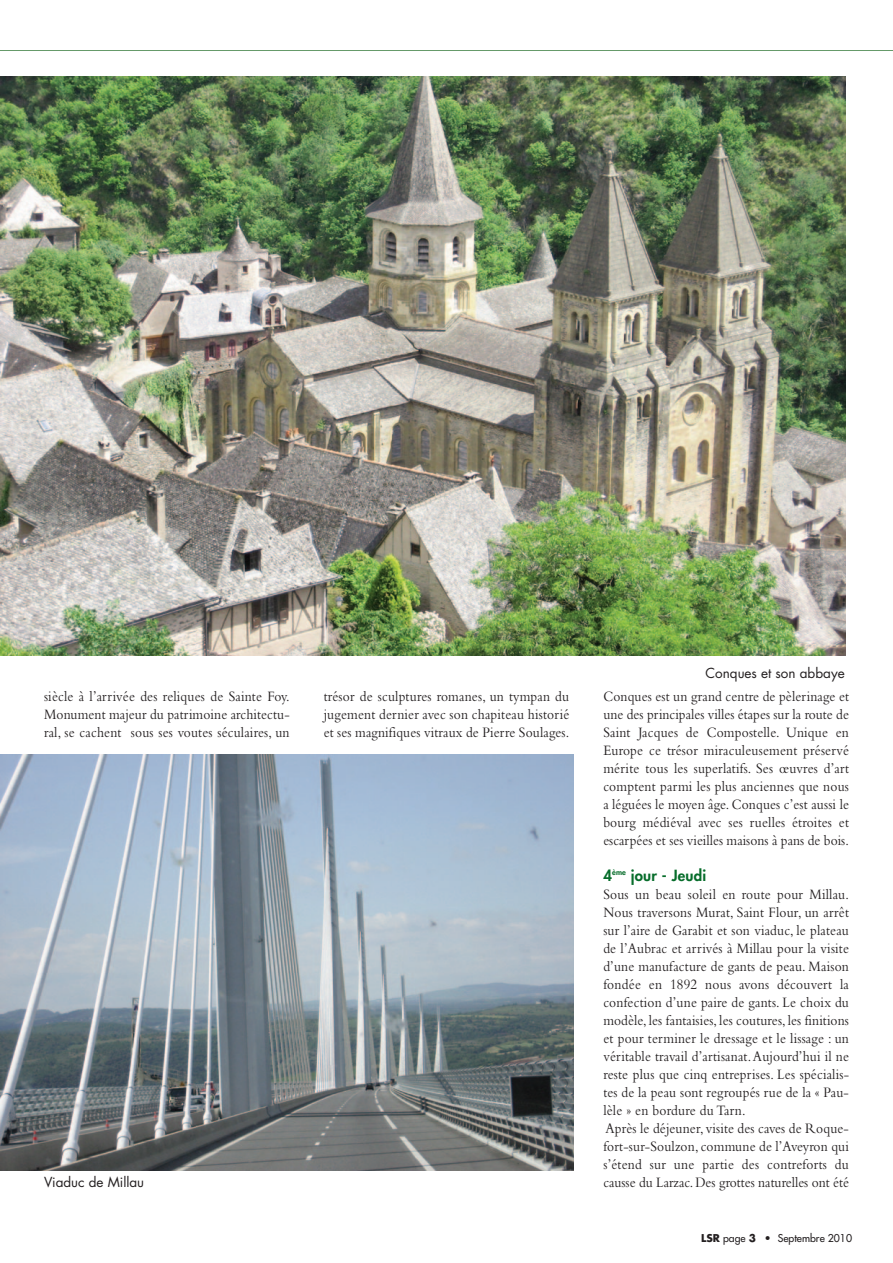
<style>
.page{position:relative;width:893px;height:1263px;background:#fff}
.page>*{position:absolute;margin:0;border:0;box-sizing:border-box;transform-origin:0 0}
.t1{font:15px/18px "Bembo";letter-spacing:.015em;color:#231f20;text-align:justify;scale:.9 1}
.t2{font:800 15px "Futura";letter-spacing:.015em;color:#076d2b}
.t3{font:13.5px "Futura";color:#231f20}
.t4{font:10.5px "Futura";color:#231f20}
.s1{font-weight:700}
</style>
<div class="page">
<hr style="left:0;top:50px;width:893px;height:1px;background:#669a6a">
<img style="left:0;top:755px;width:574px;height:415px">
<img style="left:1px;top:77px;width:845px;height:579px">
<p class="t3" style="left:705px;top:667px;width:141px">Conques et son abbaye</p>
<p class="t1" style="left:44px;top:688px;width:274px">siècle à l’arrivée des reliques de Sainte Foy.<br>Monument majeur du patrimoine architectu&shy;ral, se cachent sous ses voutes séculaires, un</p>
<p class="t1" style="left:324px;top:688px;width:274px">trésor de sculptures romanes, un tympan du jugement dernier avec son chapiteau historié et ses magnifiques vitraux de Pierre Soulages.</p>
<p class="t1" style="left:603px;top:688px;width:274px">Conques est un grand centre de pèlerinage et une des principales villes étapes sur la route de Saint Jacques de Compostelle. Unique en Europe ce trésor miraculeusement préservé mérite tous les superlatifs. Ses œuvres d’art comptent parmi les plus anciennes que nous a léguées le moyen âge. Conques c’est aussi le bourg médiéval avec ses ruelles étroites et escarpées et ses vieilles maisons à pans de bois.</p>
<p class="t2" style="left:603px;top:868px;width:105px">4<sup>ème</sup> jour - Jeudi</p>
<p class="t1" style="left:603px;top:887px;width:274px;text-align:left">Sous un beau soleil en route pour Millau.<br>Nous traversons Murat, Saint Flour, un arrêt sur l’aire de Garabit et son viaduc, le plateau de l’Aubrac et arrivés à Millau pour la visite d’une manufacture de gants de peau. Maison fondée en 1892 nous avons découvert la confection d’une paire de gants. Le choix du modèle, les fantaisies, les coutures, les finitions et pour terminer le dressage et le lissage : un véritable travail d’artisanat. Aujourd’hui il ne reste plus que cinq entreprises. Les spécialis&shy;tes de la peau sont regroupés rue de la « Pau&shy;lèle » en bordure du Tarn.<br>Après le déjeuner, visite des caves de Roque&shy;fort-sur-Soulzon, commune de l’Aveyron qui s’étend sur une partie des contreforts du</p>
<p class="t3" style="left:44px;top:1176px;width:102px">Viaduc de Millau</p>
<p class="t1" style="left:603px;top:1175px;width:274px">causse du Larzac. Des grottes naturelles ont été</p>
<p class="t4" style="left:701px;top:1233px;width:152px"><span class="s1">LSR</span> page <span class="s1">3 •</span> Septembre 2010</p>
</div>
